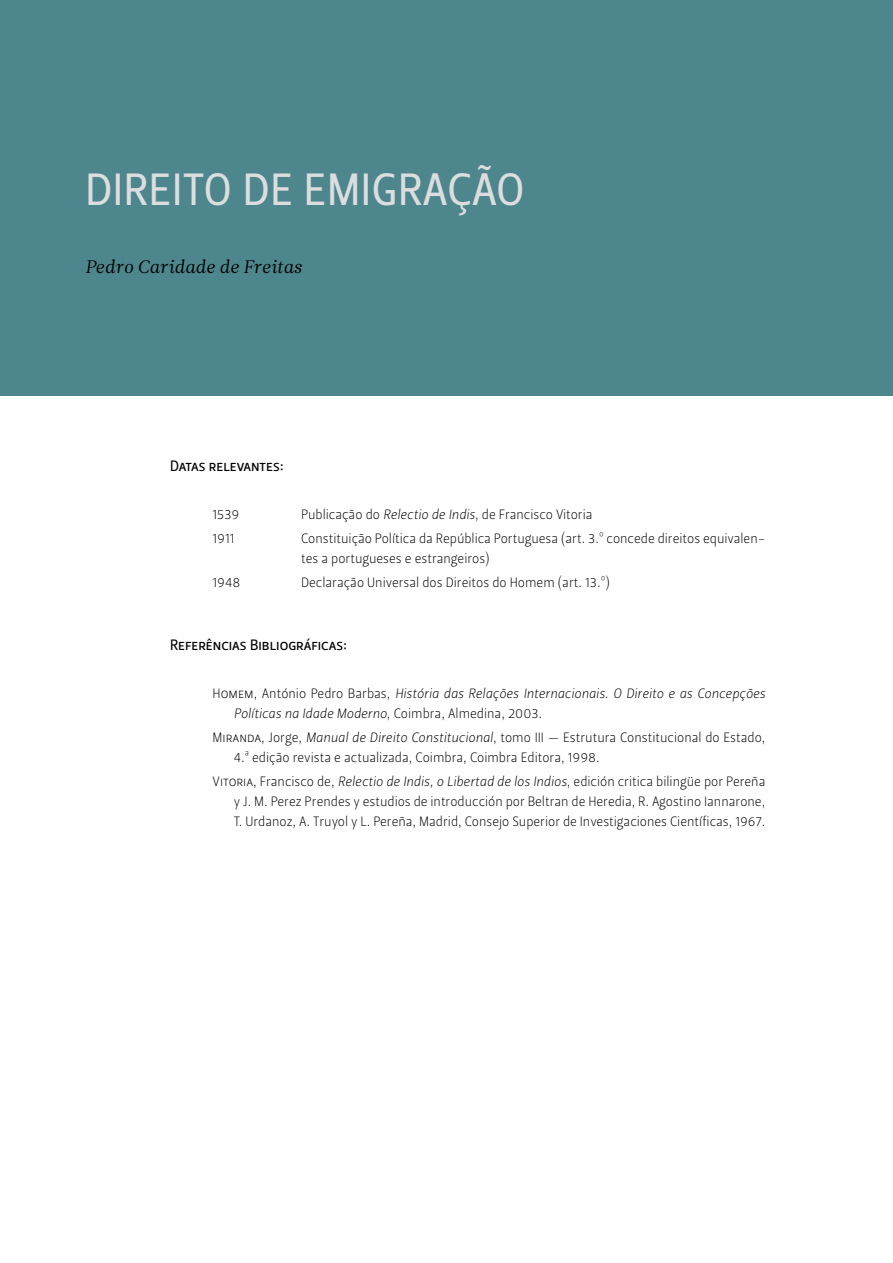
<style>
.page{position:relative;width:893px;height:1263px;background:#fff}
.page>*{position:absolute;margin:0;border:0;box-sizing:border-box;transform-origin:0 0}
.t1{font:45px "Leitura Sans Grot 2";letter-spacing:.015em;color:#dcddde}
.t2{font:18px "Leitura News Italic 1";color:#000}
.t3{font:15px "Leitura Sans Grot 2";color:#000}
.t4{font:13.5px/19.8px "Leitura Sans Grot 1";color:#000}
.t5{font:13.5px/19.8px "Leitura Sans Italic 1";color:#000}
.s1{font-family:"Leitura Sans Italic 1"}
.s2{font-family:"Leitura Sans Grot 1"}
</style>
<div class="page">
<div style="left:0;top:0;width:893px;height:395px;background:#4d868d"></div>
<h1 class="t1" style="left:85px;top:163px;width:22px">Direito</h1>
<h1 class="t1" style="left:243px;top:163px;width:279px">de Emigração</h1>
<h2 class="t2" style="left:85px;top:256px;width:219px">Pedro Caridade de Freitas</h2>
<p class="t3" style="left:170px;top:457px;width:115px">Datas relevantes:</p>
<p class="t4" style="left:213px;top:504px;width:28px">1539</p>
<p class="t4" style="left:301px;top:504px;width:293px">Publicação do <span class="s1">Relectio de Indis</span>, de Francisco Vitoria</p>
<p class="t4" style="left:213px;top:528px;width:23px">1911</p>
<p class="t4" style="left:301px;top:528px;width:466px">Constituição Política da República Portuguesa (art. 3.º concede direitos equivalen&shy;tes a portugueses e estrangeiros)</p>
<p class="t4" style="left:213px;top:572px;width:29px">1948</p>
<p class="t4" style="left:301px;top:572px;width:310px">Declaração Universal dos Direitos do Homem (art. 13.º)</p>
<p class="t3" style="left:170px;top:636px;width:179px">Referências Bibliográficas:</p>
<p class="t5" style="left:234px;top:684px;width:533px;text-indent:-21px"><span class="s2">Homem, António Pedro Barbas,</span> História das Relações Internacionais. O Direito e as Concepções<br>Políticas na Idade Moderno<span class="s2">, Coimbra, Almedina, 2003.</span></p>
<p class="t4" style="left:234px;top:728px;width:533px;text-indent:-21px">Miranda, Jorge, <span class="s1">Manual de Direito Constitucional</span>, tomo III — Estrutura Constitucional do Estado,<br>4.ª edição revista e actualizada, Coimbra, Coimbra Editora, 1998.</p>
<p class="t4" style="left:234px;top:772px;width:533px;text-align:justify;text-indent:-21px">Vitoria, Francisco de, <span class="s1">Relectio de Indis, o Libertad de los Indios</span>, edición critica bilingüe por Pereña y J. M. Perez Prendes y estudios de introducción por Beltran de Heredia, R. Agostino Iannarone, T. Urdanoz, A. Truyol y L. Pereña, Madrid, Consejo Superior de Investigaciones Científicas, 1967.</p>
</div>
